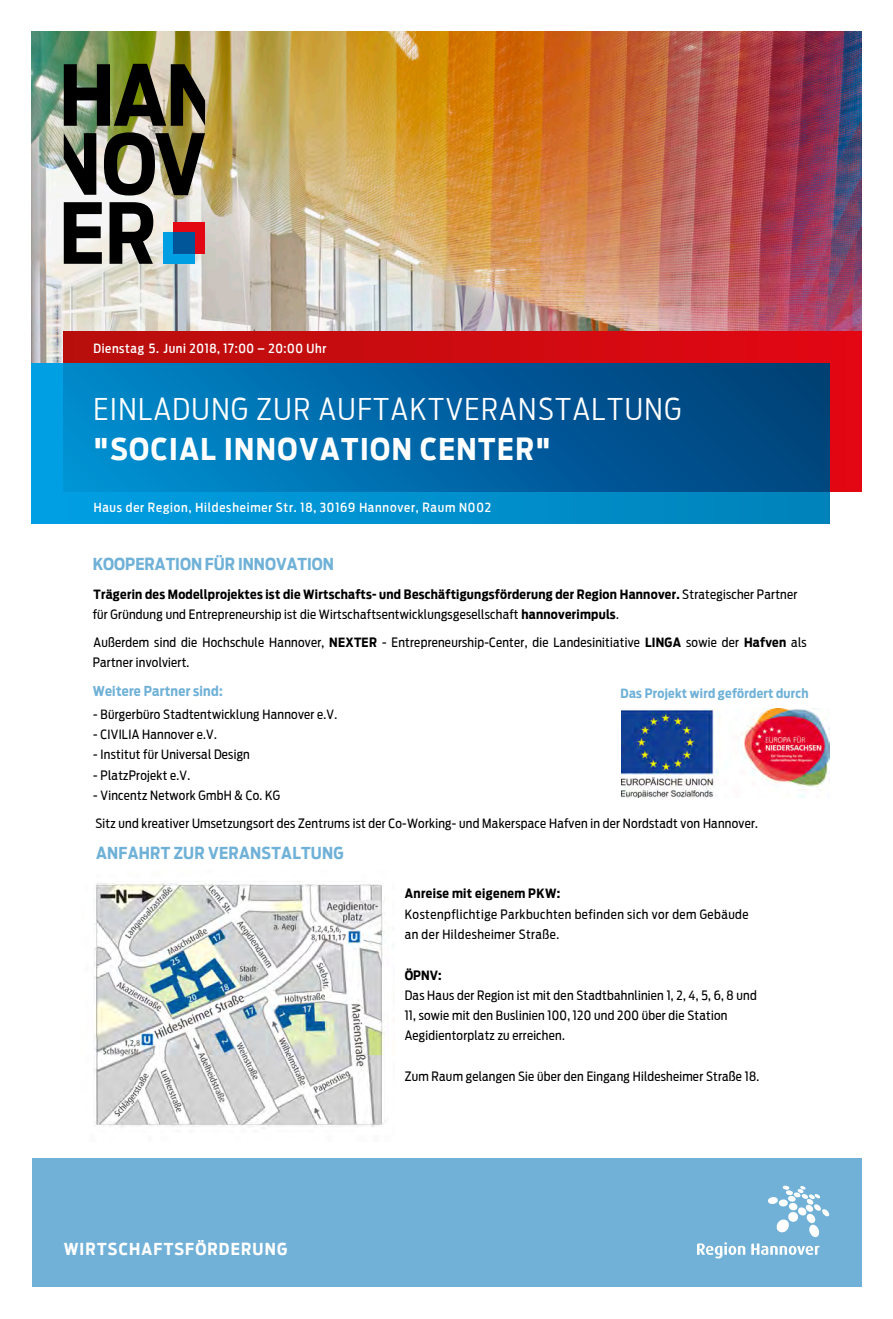
<style>
.page{position:relative;width:893px;height:1319px;background:#fff}
.page>*{position:absolute;margin:0;border:0;box-sizing:border-box;transform-origin:0 0}
.t1{font:300 30px "Antenna Cond";letter-spacing:.05em;color:#fff}
.t2{font:700 30px "Antenna Cond";letter-spacing:.05em;color:#fff}
.t3{font:700 16.5px "Antenna Cond";color:#70b1d7}
.t4{font:700 16.5px "Antenna Cond";letter-spacing:.07em;color:#fff}
.t5{font:700 13.5px "Antenna Cond";letter-spacing:.02em;color:#70b1d7}
.t6{font:12.75px/20.2px "Antenna Cond";letter-spacing:.02em;color:#000}
.t7{font:700 12.75px/20.2px "Antenna Cond";letter-spacing:.02em;color:#000}
.t8{font:12.75px/20.2px "Antenna Cond";letter-spacing:.04em;color:#000}
.t9{font:700 12.75px "Antenna Cond";letter-spacing:.02em;color:#70b1d7}
.t10{font:500 12.45px "Antenna Cond";letter-spacing:.065em;color:#fff}
.s1{font-weight:400}
.s2{font-weight:700}
</style>
<div class="page">
<img style="left:32px;top:32px;width:830px;height:460px">
<div style="left:32px;top:1157px;width:829px;height:129px;background:#72b1d7"></div>
<svg style="left:697px;top:1242px;width:48px;height:16px"></svg>
<svg style="left:751px;top:1243px;width:69px;height:11px"></svg>
<svg style="left:768px;top:1185px;width:61px;height:51px"></svg>
<div style="left:163px;top:232px;width:32px;height:32px;background:#009fe3"></div>
<div style="left:173px;top:222px;width:32px;height:32px;background:#e30613"></div>
<div style="left:173px;top:232px;width:22px;height:22px;background:#005698"></div>
<svg style="left:64px;top:202px;width:38px;height:62px"></svg>
<svg style="left:110px;top:202px;width:43px;height:62px;background:#474645"></svg>
<svg style="left:64px;top:133px;width:32px;height:62px;background:#4b4e48"></svg>
<svg style="left:104px;top:132px;width:101px;height:63px;background:#615e4f"></svg>
<img style="left:64px;top:64px;width:141px;height:62px">
<div style="left:64px;top:331px;width:797px;height:160px;background:linear-gradient(to right,#b70f0c,#e30714)"></div>
<svg style="left:32px;top:363px;width:797px;height:160px;background:#0091d0"></svg>
<div style="left:64px;top:363px;width:765px;height:128px;background:linear-gradient(to right,#008ccf,#003d77)"></div>
<img style="left:94px;top:881px;width:291px;height:248px">
<img style="left:621px;top:708px;width:209px;height:89px">
<p class="t10" style="left:94px;top:341px;width:234px">Dienstag 5. Juni 2018, 17:00 – 20:00 Uhr</p>
<h1 class="t1" style="left:94px;top:391px;width:589px">EINLADUNG ZUR AUFTAKTVERANSTALTUNG</h1>
<h1 class="t2" style="left:94px;top:430px;width:459px">"SOCIAL INNOVATION CENTER"</h1>
<p class="t10" style="left:93px;top:500px;width:399px">Haus der Region, Hildesheimer Str. 18, 30169 Hannover, Raum N002</p>
<p class="t3" style="left:93px;top:554px;width:243px">KOOPERATION FÜR INNOVATION</p>
<p class="t7" style="left:93px;top:584px;width:706px">Trägerin des Modellprojektes ist die Wirtschafts- und Beschäftigungsförderung der Region Hannover. <span class="s1">Strategischer Partner für Gründung und Entrepreneurship ist die Wirtschaftsentwicklungsgesellschaft</span> hannoverimpuls<span class="s1">.</span></p>
<p class="t6" style="left:93px;top:632px;width:715px">Außerdem sind die Hochschule Hannover, <span class="s2">NEXTER</span> - Entrepreneurship-Center, die Landesinitiative <span class="s2">LINGA</span> sowie der <span class="s2">Hafven</span> als<br>Partner involviert.</p>
<p class="t5" style="left:93px;top:683px;width:132px">Weitere Partner sind:</p>
<p class="t9" style="left:621px;top:685px;width:190px">Das Projekt wird gefördert durch</p>
<p class="t6" style="left:93px;top:704px;width:245px">- Bürgerbüro Stadtentwicklung Hannover e.V.</p>
<p class="t6" style="left:93px;top:724px;width:125px">- CIVILIA Hannover e.V.</p>
<p class="t6" style="left:93px;top:744px;width:158px">- Institut für Universal Design</p>
<p class="t6" style="left:93px;top:764px;width:98px">- PlatzProjekt e.V.</p>
<p class="t6" style="left:93px;top:785px;width:188px">- Vincentz Network GmbH &amp; Co. KG</p>
<p class="t6" style="left:95px;top:812px;width:664px">Sitz und kreativer Umsetzungsort des Zentrums ist der Co-Working- und Makerspace Hafven in der Nordstadt von Hannover.</p>
<p class="t3" style="left:96px;top:843px;width:249px">ANFAHRT ZUR VERANSTALTUNG</p>
<p class="t4" style="left:64px;top:1238px;width:225px">WIRTSCHAFTSFÖRDERUNG</p>
<p class="t7" style="left:405px;top:883px;width:157px">Anreise mit eigenem PKW:</p>
<p class="t8" style="left:405px;top:903px;width:345px">Kostenpflichtige Parkbuchten befinden sich vor dem Gebäude an der Hildesheimer Straße.</p>
<p class="t7" style="left:405px;top:964px;width:38px">ÖPNV:</p>
<p class="t6" style="left:405px;top:984px;width:354px">Das Haus der Region ist mit den Stadtbahnlinien 1, 2, 4, 5, 6, 8 und<br>11, sowie mit den Buslinien 100, 120 und 200 über die Station<br>Aegidientorplatz zu erreichen.</p>
<p class="t6" style="left:405px;top:1065px;width:356px">Zum Raum gelangen Sie über den Eingang Hildesheimer Straße 18.</p>
</div>
